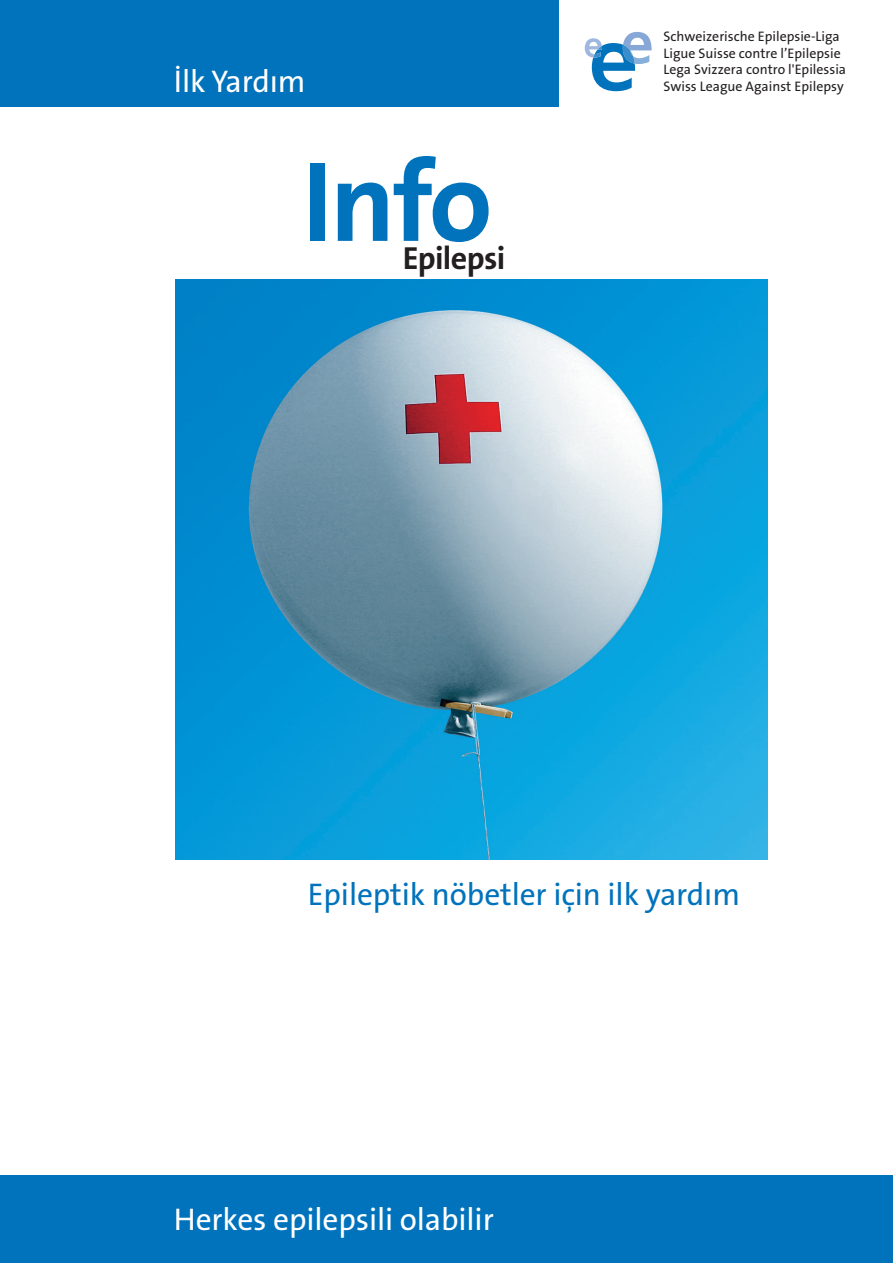
<style>
.page{position:relative;width:893px;height:1263px;background:#fff}
.page>*{position:absolute;margin:0;border:0;box-sizing:border-box;transform-origin:0 0}
.t1{font:700 115.05px "The Sans B W7";color:#0073bc}
.t2{font:700 32.1px "The Sans B W7";letter-spacing:-.02em;color:#231f20}
.t3{font:31.5px "The Sans B W5 Plain";letter-spacing:-.005em;color:#fff}
.t4{font:31.5px "The Sans B W5 Plain";letter-spacing:-.005em;color:#0073bc}
.t5{font:13.8px/16.6px "The Sans B W5 Plain";color:#231f20}
</style>
<div class="page">
<div style="left:0;top:0;width:558px;height:106px;background:#0073bc"></div>
<div style="left:0;top:1176px;width:893px;height:87px;background:#0073bc"></div>
<img style="left:176px;top:280px;width:592px;height:579px">
<svg style="left:585px;top:32px;width:67px;height:59px"></svg>
<h3 class="t3" style="left:174px;top:61px;width:133px">İlk Yardım</h3>
<h1 class="t1" style="left:302px;top:128px;width:192px">Info</h1>
<h2 class="t2" style="left:403px;top:237px;width:104px">Epilepsi</h2>
<p class="t5" style="left:663px;top:28px;width:184px">Schweizerische Epilepsie-Liga<br>Ligue Suisse contre l’Epilepsie<br>Lega Svizzera contro l'Epilessia<br>Swiss League Against Epilepsy</p>
<h3 class="t4" style="left:308px;top:874px;width:434px">Epileptik nöbetler için ilk yardım</h3>
<h3 class="t3" style="left:174px;top:1199px;width:321px">Herkes epilepsili olabilir</h3>
</div>
